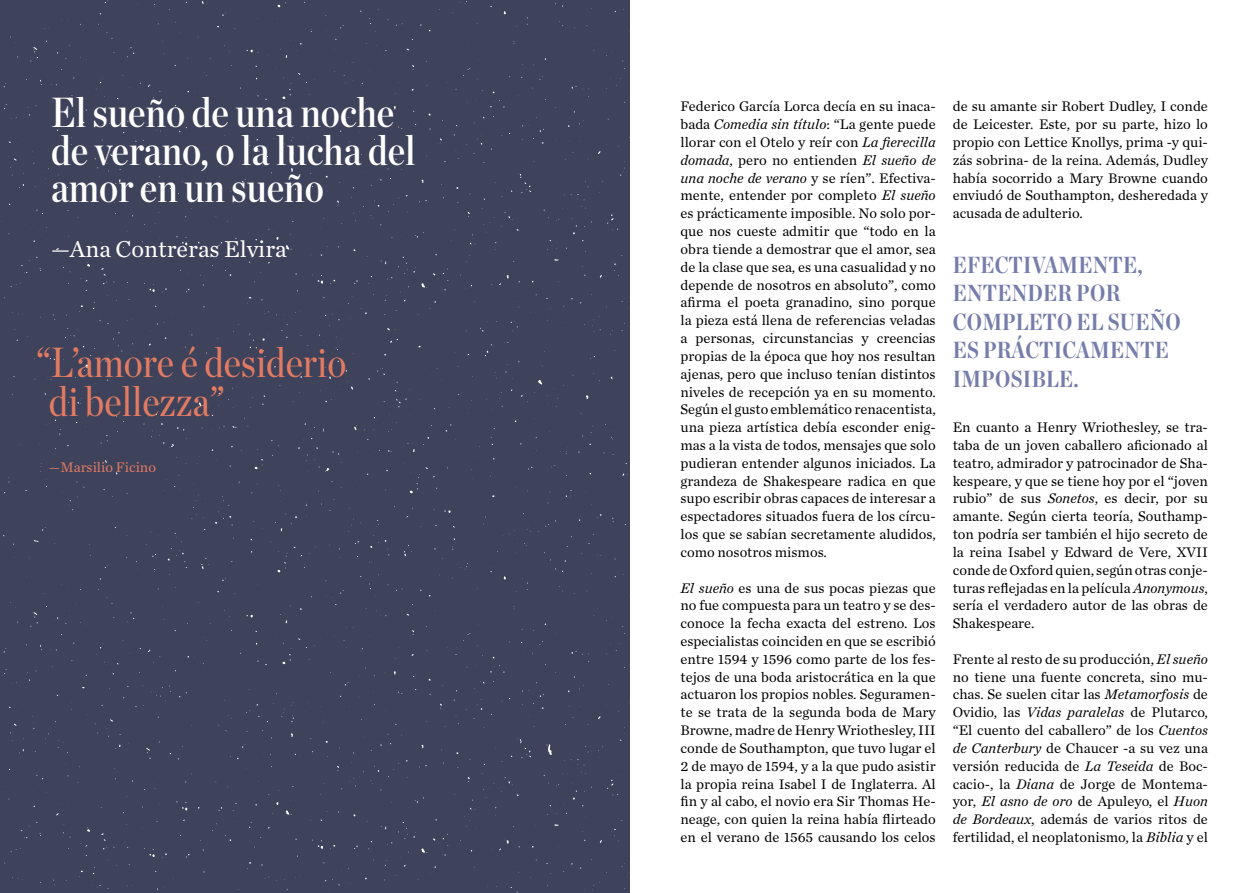
<style>
.page{position:relative;width:1259px;height:893px;background:#fff}
.page>*{position:absolute;margin:0;border:0;box-sizing:border-box;transform-origin:0 0}
.t1{font:42px/37.5px "Chronicle Disp Cond Semi";color:#fff}
.t2{font:42px/39px "Chronicle Disp Cond";color:#e27b61}
.t3{font:24px "Chronicle Text G1";color:#fff}
.t4{font:700 23.25px/28.5px "Chronicle Disp Cond";letter-spacing:.01em;color:#767daa}
.t5{font:14.55px/17.9px "Chronicle Text G1";color:#000;text-align:justify}
.t6{font:14.55px "Chronicle Text G1";color:#e27b61}
.s1{font-style:italic}
</style>
<div class="page">
<div style="left:0;top:0;width:629px;height:893px;background:#3f425b"></div>
<h1 class="t1" style="left:51px;top:91px;width:366px">El sueño de una noche de verano, o la lucha del amor en un sueño</h1>
<h2 class="t3" style="left:51px;top:231px;width:237px">—Ana Contreras Elvira</h2>
<h1 class="t2" style="left:49px;top:339px;width:299px;text-indent:-13px">“L’amore é desiderio di bellezza”</h1>
<p class="t6" style="left:49px;top:457px;width:109px">—Marsilio Ficino</p>
<p class="t5" style="left:680px;top:97px;width:257px">Federico García Lorca decía en su inaca&shy;bada <span class="s1">Comedia sin título</span>: “La gente puede llorar con el Otelo y reír con <span class="s1">La fierecilla domada</span>, pero no entienden <span class="s1">El sueño de una noche de verano</span> y se ríen”. Efectiva&shy;mente, entender por completo <span class="s1">El sueño </span>es prácticamente imposible. No solo por&shy;que nos cueste admitir que “todo en la obra tiende a demostrar que el amor, sea de la clase que sea, es una casualidad y no depende de nosotros en absoluto”, como afirma el poeta granadino, sino porque la pieza está llena de referencias veladas a personas, circunstancias y creencias propias de la época que hoy nos resultan ajenas, pero que incluso tenían distintos niveles de recepción ya en su momento.<br>Según el gusto emblemático renacentista, una pieza artística debía esconder enig&shy;mas a la vista de todos, mensajes que solo pudieran entender algunos iniciados. La grandeza de Shakespeare radica en que supo escribir obras capaces de interesar a espectadores situados fuera de los círcu&shy;los que se sabían secretamente aludidos, como nosotros mismos.</p>
<p class="t5" style="left:680px;top:578px;width:257px"><span class="s1">El sueño</span> es una de sus pocas piezas que no fue compuesta para un teatro y se des&shy;conoce la fecha exacta del estreno. Los especialistas coinciden en que se escribió entre 1594 y 1596 como parte de los fes&shy;tejos de una boda aristocrática en la que actuaron los propios nobles. Seguramen&shy;te se trata de la segunda boda de Mary Browne, madre de Henry Wriothesley, III conde de Southampton, que tuvo lugar el 2 de mayo de 1594, y a la que pudo asistir la propia reina Isabel I de Inglaterra. Al fin y al cabo, el novio era Sir Thomas He&shy;neage, con quien la reina había flirteado en el verano de 1565 causando los celos</p>
<p class="t5" style="left:952px;top:97px;width:257px">de su amante sir Robert Dudley, I conde de Leicester. Este, por su parte, hizo lo propio con Lettice Knollys, prima -y qui&shy;zás sobrina- de la reina. Además, Dudley había socorrido a Mary Browne cuando enviudó de Southampton, desheredada y acusada de adulterio.</p>
<h3 class="t4" style="left:952px;top:249px;width:230px">EFECTIVAMENTE,<br>ENTENDER POR<br>COMPLETO EL SUEÑO<br>ES PRÁCTICAMENTE<br>IMPOSIBLE.</h3>
<p class="t5" style="left:952px;top:418px;width:257px">En cuanto a Henry Wriothesley, se tra&shy;taba de un joven caballero aficionado al teatro, admirador y patrocinador de Sha&shy;kespeare, y que se tiene hoy por el “joven rubio” de sus <span class="s1">Sonetos</span>, es decir, por su amante. Según cierta teoría, Southamp&shy;ton podría ser también el hijo secreto de la reina Isabel y Edward de Vere, XVII conde de Oxford quien, según otras conje&shy;turas reflejadas en la película <span class="s1">Anonymous</span>, sería el verdadero autor de las obras de Shakespeare.</p>
<p class="t5" style="left:952px;top:649px;width:257px">Frente al resto de su producción, <span class="s1">El sueño </span>no tiene una fuente concreta, sino mu&shy;chas. Se suelen citar las <span class="s1">Metamorfosis</span> de Ovidio, las <span class="s1">Vidas paralelas</span> de Plutarco, “El cuento del caballero” de los <span class="s1">Cuentos de Canterbury</span> de Chaucer -a su vez una versión reducida de <span class="s1">La Teseida</span> de Boc&shy;cacio-, la <span class="s1">Diana</span> de Jorge de Montema&shy;yor, <span class="s1">El asno de oro</span> de Apuleyo, el <span class="s1">Huon de Bordeaux</span>, además de varios ritos de fertilidad, el neoplatonismo, la <span class="s1">Biblia</span> y el</p>
</div>
